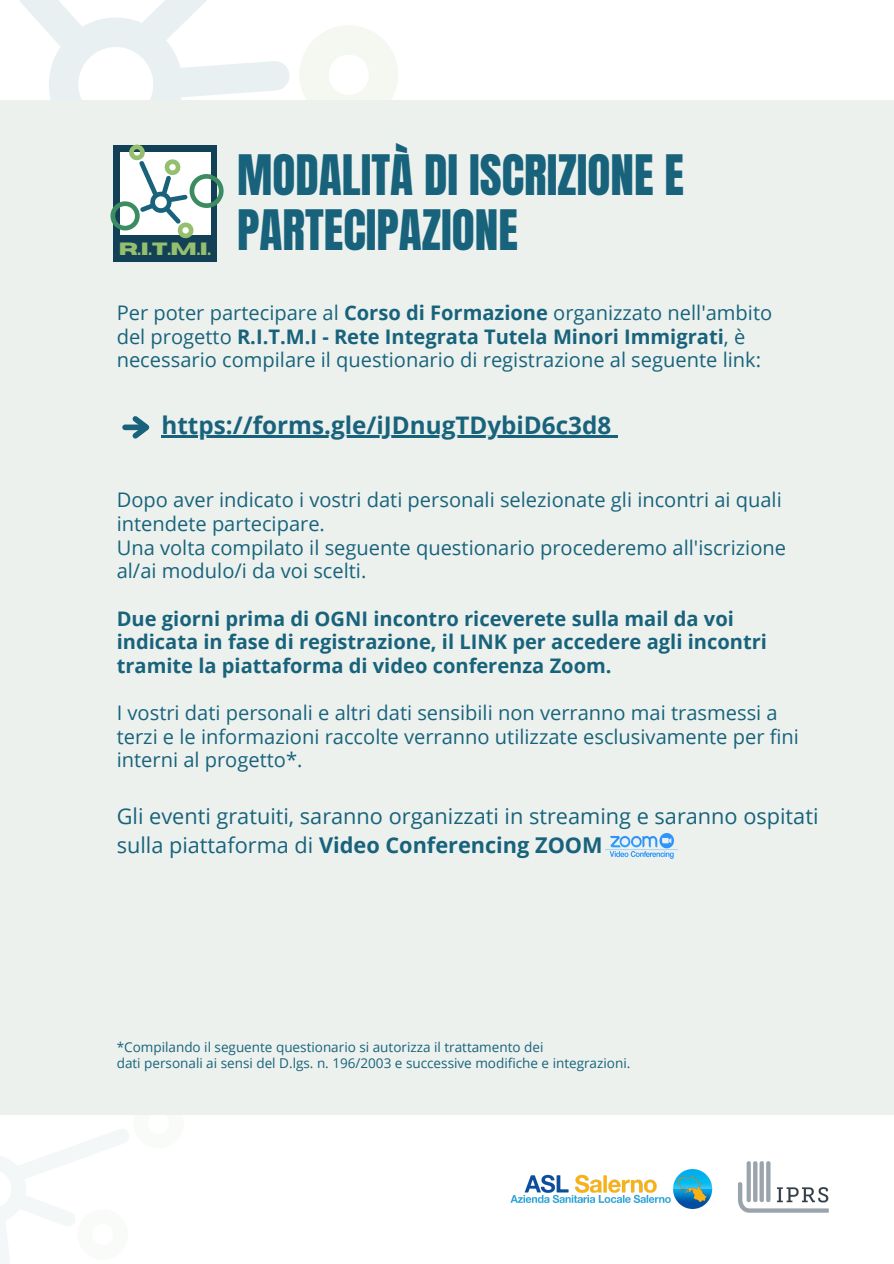
<style>
.page{position:relative;width:894px;height:1264px;background:#fff}
.page>*{position:absolute;margin:0;border:0;box-sizing:border-box;transform-origin:0 0}
.t1{font:47.4px/55.7px "Anton";color:#18637b}
.t2{font:700 24.3px "Open Sans";color:#18637b}
.t3{font:21.75px/29.2px "Open Sans";color:#18637b}
.t4{font:20.1px/23.7px "Open Sans";color:#18637b}
.t5{font:700 20.1px/23.7px "Open Sans";color:#18637b}
.t6{font:700 17.7px "Horizon";color:#94bf6e}
.t7{font:13.5px "Open Sans";color:#18637b}
.s1{font-weight:700}
</style>
<div class="page">
<svg style="left:0;top:1129px;width:129px;height:134px"></svg>
<svg style="left:321px;top:25px;width:77px;height:75px"></svg>
<svg style="left:19px;top:0;width:302px;height:100px"></svg>
<img style="left:510px;top:1169px;width:202px;height:40px">
<img style="left:738px;top:1161px;width:91px;height:52px">
<div style="left:0;top:100px;width:893px;height:1015px;background:#ecf1ee"></div>
<hr style="left:161px;top:436px;width:450px;height:2px;background:#18637b">
<svg style="left:611px;top:436px;width:6px;height:2px"></svg>
<div style="left:125px;top:424px;width:20px;height:6px;background:#18637b"></div>
<svg style="left:127px;top:416px;width:23px;height:23px"></svg>
<div style="left:113px;top:145px;width:104px;height:117px;background:#124057"></div>
<svg style="left:110px;top:144px;width:114px;height:95px"></svg>
<img style="left:605px;top:834px;width:72px;height:24px">
<p class="t6" style="left:119px;top:240px;width:93px">R.I.T.M.I.</p>
<p class="t1" style="left:237px;top:147px;width:448px">MODALITÀ DI ISCRIZIONE E<br>PARTECIPAZIONE</p>
<p class="t4" style="left:117px;top:300px;width:657px">Per poter partecipare al <span class="s1">Corso di Formazione</span> organizzato nell'ambito del progetto <span class="s1">R.I.T.M.I - Rete Integrata Tutela Minori Immigrati</span>, è necessario compilare il questionario di registrazione al seguente link:</p>
<p class="t2" style="left:161px;top:407px;width:451px">https://forms.gle/iJDnugTDybiD6c3d8</p>
<p class="t4" style="left:117px;top:487px;width:666px">Dopo aver indicato i vostri dati personali selezionate gli incontri ai quali intendete partecipare.</p>
<p class="t4" style="left:117px;top:535px;width:670px">Una volta compilato il seguente questionario procederemo all'iscrizione al/ai modulo/i da voi scelti.</p>
<p class="t5" style="left:117px;top:606px;width:651px">Due giorni prima di OGNI incontro riceverete sulla mail da voi indicata in fase di registrazione, il LINK per accedere agli incontri tramite la piattaforma di video conferenza Zoom.</p>
<p class="t4" style="left:117px;top:700px;width:683px">I vostri dati personali e altri dati sensibili non verranno mai trasmessi a terzi e le informazioni raccolte verranno utilizzate esclusivamente per fini interni al progetto*.</p>
<p class="t3" style="left:117px;top:800px;width:703px">Gli eventi gratuiti, saranno organizzati in streaming e saranno ospitati sulla piattaforma di <span class="s1">Video Conferencing ZOOM</span></p>
<p class="t7" style="left:117px;top:1037px;width:428px">*Compilando il seguente questionario si autorizza il trattamento dei</p>
<p class="t7" style="left:117px;top:1053px;width:515px">dati personali ai sensi del D.lgs. n. 196/2003 e successive modifiche e integrazioni.</p>
</div>
